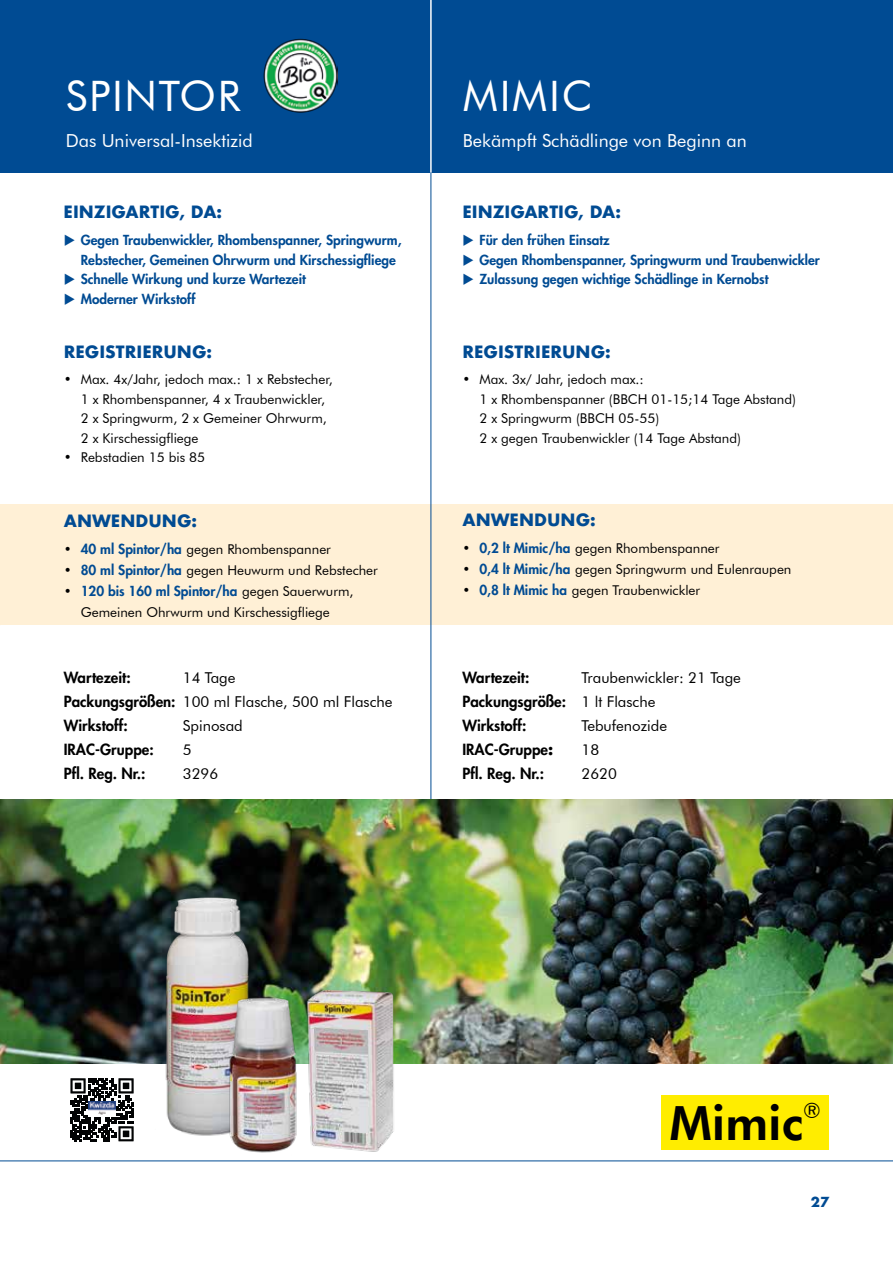
<style>
.page{position:relative;width:893px;height:1263px;background:#fff}
.page>*{position:absolute;margin:0;border:0;box-sizing:border-box;transform-origin:0 0}
.t1{font:800 47.25px "Futura BT";color:#000}
.t2{font:42px "Futura BT";letter-spacing:.04em;color:#fff}
.t3{font:21.3px "Futura BT";color:#000}
.t4{font:18px "Futura BT";color:#fff}
.t5{font:700 16.5px "Futura";color:#004b93}
.t6{font:800 15px/24px "Futura Std";color:#000}
.t7{font:15px/24px "Futura BT";color:#000}
.t8{font:13.5px/19.5px "Futura BT";color:#000}
.t9{font:800 13.5px/19.5px "Futura Std";color:#004b93}
.t10{font:700 13.5px "Futura";color:#004b93}
.s1{font-family:"Futura Std";font-weight:800;color:#004b93}
.s2{font-family:"Futura BT";font-weight:400;color:#000}
.s3{font-family:"Futura Std";font-weight:800}
.s4{font-family:"Futura BT";font-weight:400}
.s5{font-family:"Futura";font-weight:700}
</style>
<div class="page">
<div style="left:0;top:0;width:893px;height:173px;background:#004b93"></div>
<hr style="left:431px;top:0;width:1px;height:173px;background:#fff">
<hr style="left:0;top:1160px;width:893px;height:1px;background:#004b93">
<div style="left:0;top:505px;width:893px;height:120px;background:#fff0d6"></div>
<hr style="left:431px;top:173px;width:1px;height:888px;background:#004b93">
<img style="left:0;top:799px;width:893px;height:264px">
<img style="left:263px;top:38px;width:75px;height:75px">
<img style="left:144px;top:887px;width:124px;height:249px">
<svg style="left:70px;top:1078px;width:64px;height:63px"></svg>
<img style="left:89px;top:1102px;width:26px;height:14px">
<img style="left:221px;top:977px;width:185px;height:176px">
<div style="left:662px;top:1095px;width:167px;height:54px;background:#ffed00"></div>
<h2 class="t2" style="left:66px;top:70px;width:176px">SPINTOR</h2>
<h3 class="t4" style="left:66px;top:129px;width:189px">Das Universal-Insektizid</h3>
<h2 class="t2" style="left:463px;top:70px;width:131px">MIMIC</h2>
<h3 class="t4" style="left:463px;top:129px;width:285px">Bekämpft Schädlinge von Beginn an</h3>
<p class="t5" style="left:64px;top:200px;width:160px">EINZIGARTIG, DA:</p>
<p class="t5" style="left:462px;top:200px;width:160px">EINZIGARTIG, DA:</p>
<p class="t9" style="left:81px;top:230px;width:322px;text-indent:-17px">◆ Gegen Traubenwickler, Rhombenspanner, Springwurm,<br>Rebstecher, Gemeinen Ohrwurm und Kirschessigfliege</p>
<p class="t9" style="left:64px;top:269px;width:243px">◆ Schnelle Wirkung und kurze Wartezeit</p>
<p class="t9" style="left:64px;top:289px;width:133px">◆ Moderner Wirkstoff</p>
<p class="t9" style="left:462px;top:230px;width:149px">◆ Für den frühen Einsatz</p>
<p class="t9" style="left:462px;top:250px;width:359px">◆ Gegen Rhombenspanner, Springwurm und Traubenwickler</p>
<p class="t9" style="left:462px;top:269px;width:308px">◆ Zulassung gegen wichtige Schädlinge in Kernobst</p>
<p class="t5" style="left:64px;top:340px;width:150px">REGISTRIERUNG:</p>
<p class="t5" style="left:462px;top:340px;width:150px">REGISTRIERUNG:</p>
<p class="t8" style="left:81px;top:369px;width:253px;text-indent:-17px">• Max. 4x/Jahr, jedoch max.: 1 x Rebstecher, 1 x Rhombenspanner, 4 x Traubenwickler, 2 x Springwurm, 2 x Gemeiner Ohrwurm, 2 x Kirschessigfliege</p>
<p class="t8" style="left:64px;top:447px;width:143px">• Rebstadien 15 bis 85</p>
<p class="t8" style="left:479px;top:369px;width:318px;text-indent:-17px">• Max. 3x/ Jahr, jedoch max.:<br>1 x Rhombenspanner (BBCH 01-15;14 Tage Abstand)<br>2 x Springwurm (BBCH 05-55)<br>2 x gegen Traubenwickler (14 Tage Abstand)</p>
<p class="t5" style="left:64px;top:509px;width:135px">ANWENDUNG:</p>
<p class="t5" style="left:462px;top:507px;width:135px">ANWENDUNG:</p>
<p class="t8" style="left:64px;top:540px;width:269px">• <span class="s1">40 ml Spintor/ha</span> gegen Rhombenspanner</p>
<p class="t8" style="left:64px;top:561px;width:316px">• <span class="s1">80 ml Spintor/ha</span> gegen Heuwurm und Rebstecher</p>
<p class="t9" style="left:64px;top:581px;width:291px"><span class="s2">•</span> 120 bis 160 ml Spintor/ha <span class="s2">gegen Sauerwurm,</span></p>
<p class="t8" style="left:81px;top:603px;width:251px">Gemeinen Ohrwurm und Kirschessigfliege</p>
<p class="t8" style="left:462px;top:538px;width:259px">• <span class="s1">0,2 lt Mimic/ha</span> gegen Rhombenspanner</p>
<p class="t8" style="left:462px;top:559px;width:330px">• <span class="s1">0,4 lt Mimic/ha</span> gegen Springwurm und Eulenraupen</p>
<p class="t8" style="left:462px;top:580px;width:239px">• <span class="s1">0,8 lt Mimic ha</span> gegen Traubenwickler</p>
<p class="t6" style="left:64px;top:665px;width:68px">Wartezeit:</p>
<p class="t7" style="left:64px;top:665px;width:330px;text-indent:119px">14 Tage<br><span class="s3">Packungsgrößen:</span> 100 ml Flasche, 500 ml Flasche</p>
<p class="t6" style="left:64px;top:713px;width:66px">Wirkstoff:</p>
<p class="t7" style="left:183px;top:713px;width:62px">Spinosad</p>
<p class="t6" style="left:64px;top:737px;width:91px">IRAC-Gruppe:</p>
<p class="t7" style="left:183px;top:737px;width:10px">5</p>
<p class="t6" style="left:64px;top:761px;width:83px">Pfl. Reg. Nr.:</p>
<p class="t7" style="left:183px;top:761px;width:37px">3296</p>
<p class="t6" style="left:462px;top:665px;width:68px">Wartezeit:</p>
<p class="t7" style="left:581px;top:665px;width:161px">Traubenwickler: 21 Tage</p>
<p class="t6" style="left:462px;top:689px;width:194px">Packungsgröße: <span class="s4">1 lt Flasche<br></span>Wirkstoff:</p>
<p class="t7" style="left:581px;top:713px;width:87px">Tebufenozide</p>
<p class="t6" style="left:462px;top:737px;width:92px">IRAC-Gruppe<span class="s5">:</span></p>
<p class="t7" style="left:581px;top:737px;width:19px">18</p>
<p class="t6" style="left:462px;top:761px;width:83px">Pfl. Reg. Nr.:</p>
<p class="t7" style="left:581px;top:761px;width:37px">2620</p>
<h1 class="t1" style="left:670px;top:1095px;width:135px">Mimic</h1>
<h3 class="t3" style="left:803px;top:1097px;width:19px">®</h3>
<p class="t10" style="left:811px;top:1192px;width:20px">27</p>
</div>
